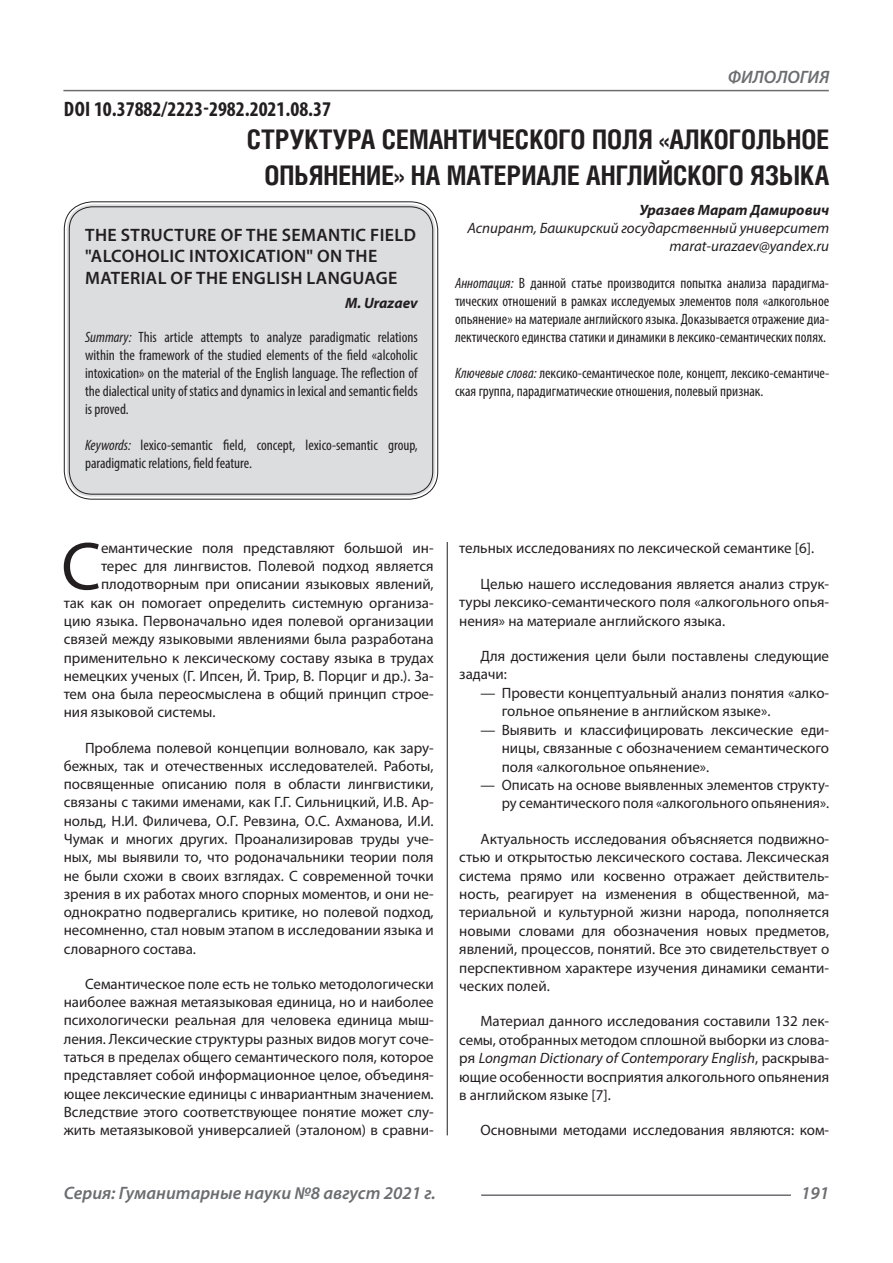
<style>
.page{position:relative;width:893px;height:1263px;background:#fff}
.page>*{position:absolute;margin:0;border:0;box-sizing:border-box;transform-origin:0 0}
.Статья_текст_первый{font:68.4px "Myriad Pro";color:#231f20}
.Статья_название{font:700 27px/36px "Helios Cond C";color:#231f20;text-align:right}
.ДОИ{font:700 condensed 21px "Myriad Pro";color:#231f20}
.Статья_название_англ{font:600 18px/21.6px "Myriad Pro";letter-spacing:.02em;color:#231f20}
.t1{font:italic 600 18px "Myriad Pro";color:#6c6d70}
.Статья_текст{font:15px/18.3px "Myriad Pro";color:#231f20;text-align:justify}
.Статья_текст_первый-2{font:15px "Myriad Pro";color:#231f20}
.Статья_аннотация_тек{font:condensed 15px/18px "Myriad Pro";color:#231f20;text-align:justify}
.Статья_аннотация_анг{font:condensed 15px/18px "Myriad Pro";color:#231f20;text-align:justify}
.Статья_автор_инфо{font:italic 15px "Myriad Pro";color:#231f20}
.Статья_автор_фио_рус{font:italic 700 15px "Myriad Pro";color:#231f20}
.Статья_автор_англ{font:italic 700 15px "Myriad Pro";color:#231f20}
.s1{font-style:italic}
</style>
<div class="page">
<hr style="left:447px;top:128px;width:1px;height:1007px;background:#231f20">
<hr style="left:63px;top:90px;width:766px;height:1px;background:#6c6d70">
<hr style="left:481px;top:1194px;width:310px;height:2px;background:#6c6d70">
<div style="left:441px;top:128px;width:10px;height:414px;background:#fff"></div>
<div style="left:67px;top:204px;width:368px;height:293px;background:#dcdddf;border-radius:26px"></div>
<div style="left:64px;top:201px;width:374px;height:299px;border:1px solid #231f20;border-radius:28px"></div>
<div style="left:69px;top:206px;width:364px;height:289px;border:1px solid #231f20;border-radius:23px"></div>
<p class="ДОИ" style="left:64px;top:96px;width:269px">DOI 10.37882/2223-2982.2021.08.37</p>
<p class="t1" style="left:728px;top:66px;width:103px">ФИЛОЛОГИЯ</p>
<p class="Статья_название" style="left:247px;top:121px;width:584px">СТРУКТУРА СЕМАНТИЧЕСКОГО ПОЛЯ «АЛКОГОЛЬНОЕ<br>ОПЬЯНЕНИЕ» НА МАТЕРИАЛЕ АНГЛИЙСКОГО ЯЗЫКА</p>
<p class="Статья_автор_фио_рус" style="left:639px;top:200px;width:191px">Уразаев Марат Дамирович</p>
<p class="Статья_автор_инфо" style="left:467px;top:218px;width:363px">Аспирант, Башкирский государственный университет</p>
<p class="Статья_автор_инфо" style="left:669px;top:236px;width:161px">marat-urazaev@yandex.ru</p>
<p class="Статья_аннотация_тек" style="left:455px;top:273px;width:376px"><span class="s1">Аннотация:</span> В данной статье производится попытка анализа парадигма&shy;тических отношений в рамках исследуемых элементов поля «алкогольное опьянение» на материале английского языка. Доказывается отражение диа&shy;лектического единства статики и динамики в лексико-семантических полях.</p>
<p class="Статья_аннотация_тек" style="left:455px;top:363px;width:376px"><span class="s1">Ключевые слова:</span> лексико-семантическое поле, концепт, лексико-семантиче&shy;ская группа, парадигматические отношения, полевый признак.</p>
<p class="Статья_название_англ" style="left:85px;top:223px;width:332px">THE STRUCTURE OF THE SEMANTIC FIELD "ALCOHOLIC INTOXICATION" ON THE<br>MATERIAL OF THE ENGLISH LANGUAGE</p>
<p class="Статья_автор_англ" style="left:345px;top:293px;width:74px">M. Urazaev</p>
<p class="Статья_аннотация_анг" style="left:85px;top:328px;width:334px"><span class="s1">Summary:</span> This article attempts to analyze paradigmatic relations within the framework of the studied elements of the field «alcoholic intoxication» on the material of the English language. The reflection of the dialectical unity of statics and dynamics in lexical and semantic fields is proved.</p>
<p class="Статья_аннотация_анг" style="left:85px;top:436px;width:334px"><span class="s1">Keywords:</span> lexico-semantic field, concept, lexico-semantic group, paradigmatic relations, field feature.</p>
<p class="Статья_текст_первый" style="left:61px;top:524px;width:41px">С</p>
<p class="Статья_текст_первый-2" style="left:101px;top:539px;width:334px">емантические поля представляют большой ин-</p>
<p class="Статья_текст_первый-2" style="left:101px;top:557px;width:334px">терес для лингвистов. Полевой подход является</p>
<p class="Статья_текст_первый-2" style="left:101px;top:575px;width:334px">плодотворным при описании языковых явлений,</p>
<p class="Статья_текст_первый-2" style="left:64px;top:593px;width:371px">так как он помогает определить системную организа-</p>
<p class="Статья_текст_первый-2" style="left:64px;top:612px;width:371px">цию языка. Первоначально идея полевой организации</p>
<p class="Статья_текст_первый-2" style="left:64px;top:630px;width:371px">связей между языковыми явлениями была разработана</p>
<p class="Статья_текст_первый-2" style="left:64px;top:648px;width:371px">применительно к лексическому составу языка в трудах</p>
<p class="Статья_текст_первый-2" style="left:64px;top:666px;width:371px">немецких ученых (Г. Ипсен, Й. Трир, В. Порциг и др.). За-</p>
<p class="Статья_текст_первый-2" style="left:64px;top:685px;width:371px">тем она была переосмыслена в общий принцип строе-</p>
<p class="Статья_текст_первый-2" style="left:64px;top:703px;width:153px">ния языковой системы.</p>
<p class="Статья_текст" style="left:64px;top:738px;width:371px;text-indent:21px">Проблема полевой концепции волновало, как зару&shy;бежных, так и отечественных исследователей. Работы, посвященные описанию поля в области лингвистики, связаны с такими именами, как Г.Г. Сильницкий, И.В. Ар&shy;нольд, Н.И. Филичева, О.Г. Ревзина, О.С. Ахманова, И.И.<br>Чумак и многих других. Проанализировав труды уче&shy;ных, мы выявили то, что родоначальники теории поля не были схожи в своих взглядах. С современной точки зрения в их работах много спорных моментов, и они не&shy;однократно подвергались критике, но полевой подход, несомненно, стал новым этапом в исследовании языка и словарного состава.</p>
<p class="Статья_текст" style="left:64px;top:974px;width:371px;text-indent:21px">Семантическое поле есть не только методологически наиболее важная метаязыковая единица, но и наиболее психологически реальная для человека единица мыш&shy;ления. Лексические структуры разных видов могут соче&shy;таться в пределах общего семантического поля, которое представляет собой информационное целое, объединя&shy;ющее лексические единицы с инвариантным значением.<br>Вследствие этого соответствующее понятие может слу&shy;жить метаязыковой универсалией (эталоном) в сравни-</p>
<p class="Статья_текст" style="left:459px;top:539px;width:356px">тельных исследованиях по лексической семантике [6].</p>
<p class="Статья_текст" style="left:459px;top:574px;width:371px;text-indent:21px">Целью нашего исследования является анализ струк&shy;туры лексико-семантического поля «алкогольного опья&shy;нения» на материале английского языка.</p>
<p class="Статья_текст" style="left:459px;top:646px;width:371px;text-indent:21px">Для достижения цели были поставлены следующие задачи:</p>
<p class="Статья_текст" style="left:502px;top:683px;width:329px;text-indent:-21px">— Провести концептуальный анализ понятия «алко&shy;гольное опьянение в английском языке».</p>
<p class="Статья_текст" style="left:502px;top:720px;width:329px;text-indent:-21px">— Выявить и классифицировать лексические еди&shy;ницы, связанные с обозначением семантического поля «алкогольное опьянение».</p>
<p class="Статья_текст" style="left:480px;top:775px;width:350px;text-align:right">— Описать на основе выявленных элементов структу&shy;ру семантического поля «алкогольного опьянения».</p>
<p class="Статья_текст" style="left:459px;top:829px;width:371px;text-indent:21px">Актуальность исследования объясняется подвижно&shy;стью и открытостью лексического состава. Лексическая система прямо или косвенно отражает действитель&shy;ность, реагирует на изменения в общественной, ма&shy;териальной и культурной жизни народа, пополняется новыми словами для обозначения новых предметов, явлений, процессов, понятий. Все это свидетельствует о перспективном характере изучения динамики семанти&shy;ческих полей.</p>
<p class="Статья_текст" style="left:459px;top:1012px;width:371px;text-indent:21px">Материал данного исследования составили 132 лек&shy;семы, отобранных методом сплошной выборки из слова&shy;ря <span class="s1">Longman Dictionary of Contemporary English</span>, раскрыва&shy;ющие особенности восприятия алкогольного опьянения в английском языке [7].</p>
<p class="Статья_текст" style="left:480px;top:1121px;width:350px">Основными методами исследования являются: ком-</p>
<p class="t1" style="left:64px;top:1182px;width:373px">Серия: Гуманитарные науки №8 август 2021 г.</p>
<p class="t1" style="left:801px;top:1182px;width:30px">191</p>
</div>
